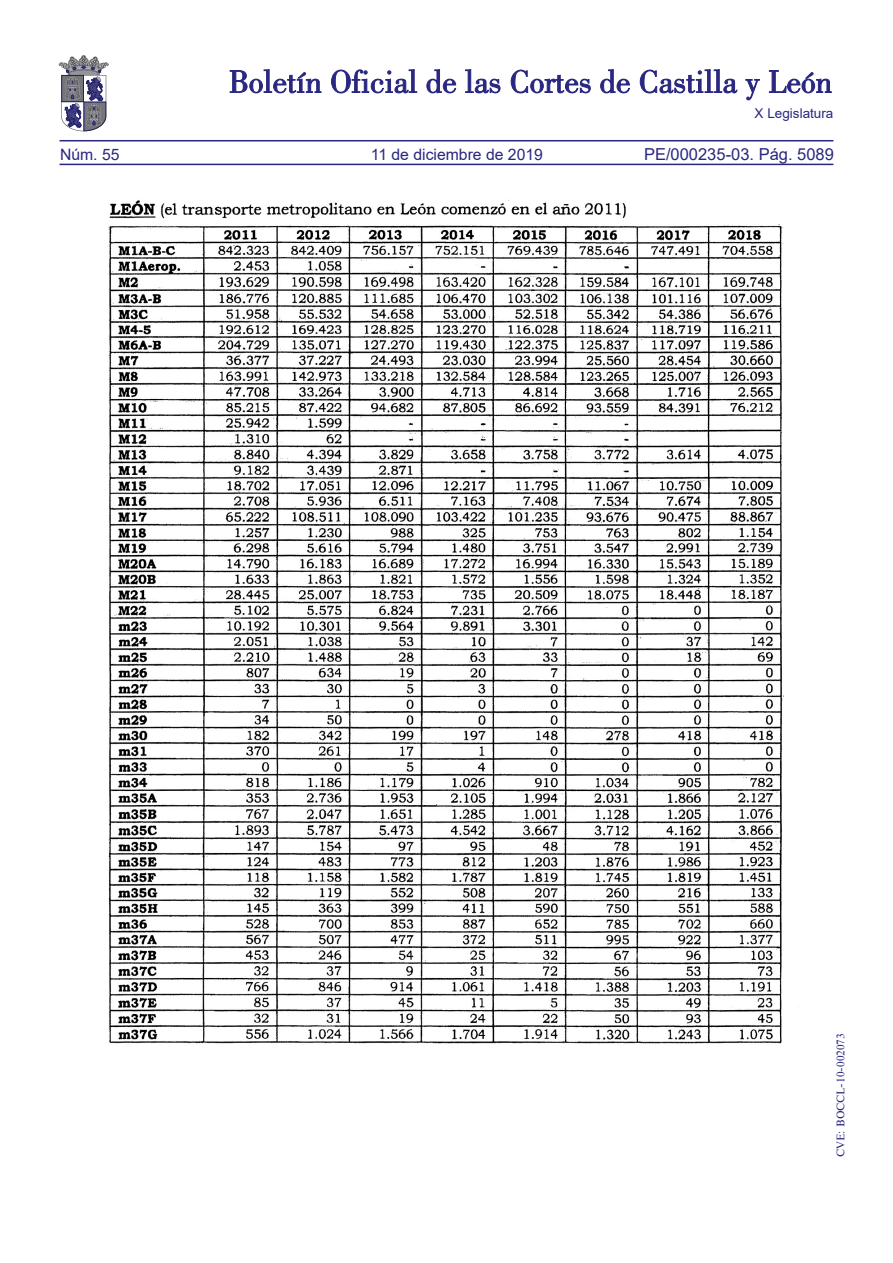
<style>
.page{position:relative;width:893px;height:1263px;background:#fff}
.page>*{position:absolute;margin:0;border:0;box-sizing:border-box;transform-origin:0 0}
.t1{font:16.5px "Arial";color:#292780}
.t2{font:15.75px "Arial";color:#292780}
.t3{font:13.5px "Arial";color:#292780}
.t4{font:10.5px "Times";color:#292780}
</style>
<div class="page">
<hr style="left:60px;top:164px;width:773px;height:1px;background:#292780">
<hr style="left:60px;top:140px;width:773px;height:1px;background:#292780">
<svg style="left:230px;top:69px;width:91px;height:24px"></svg>
<svg style="left:331px;top:69px;width:86px;height:24px"></svg>
<svg style="left:426px;top:69px;width:30px;height:24px"></svg>
<svg style="left:465px;top:69px;width:35px;height:24px"></svg>
<svg style="left:511px;top:70px;width:80px;height:23px"></svg>
<svg style="left:600px;top:69px;width:30px;height:24px"></svg>
<svg style="left:640px;top:69px;width:97px;height:24px"></svg>
<svg style="left:745px;top:79px;width:15px;height:21px"></svg>
<svg style="left:769px;top:70px;width:62px;height:23px"></svg>
<svg style="left:59px;top:55px;width:49px;height:76px"></svg>
<img style="left:108px;top:200px;width:676px;height:844px">
<p class="t3" style="left:755px;top:104px;width:80px">X Legislatura</p>
<p class="t2" style="left:60px;top:143px;width:61px">Núm. 55</p>
<p class="t2" style="left:371px;top:143px;width:174px">11 de diciembre de 2019</p>
<p class="t1" style="left:644px;top:143px;width:191px">PE/000235-03. Pág. 5089</p>
<p class="t4" style="left:835px;top:1157px;width:125px;rotate:-90deg">CVE: BOCCL-10-002073</p>
</div>
